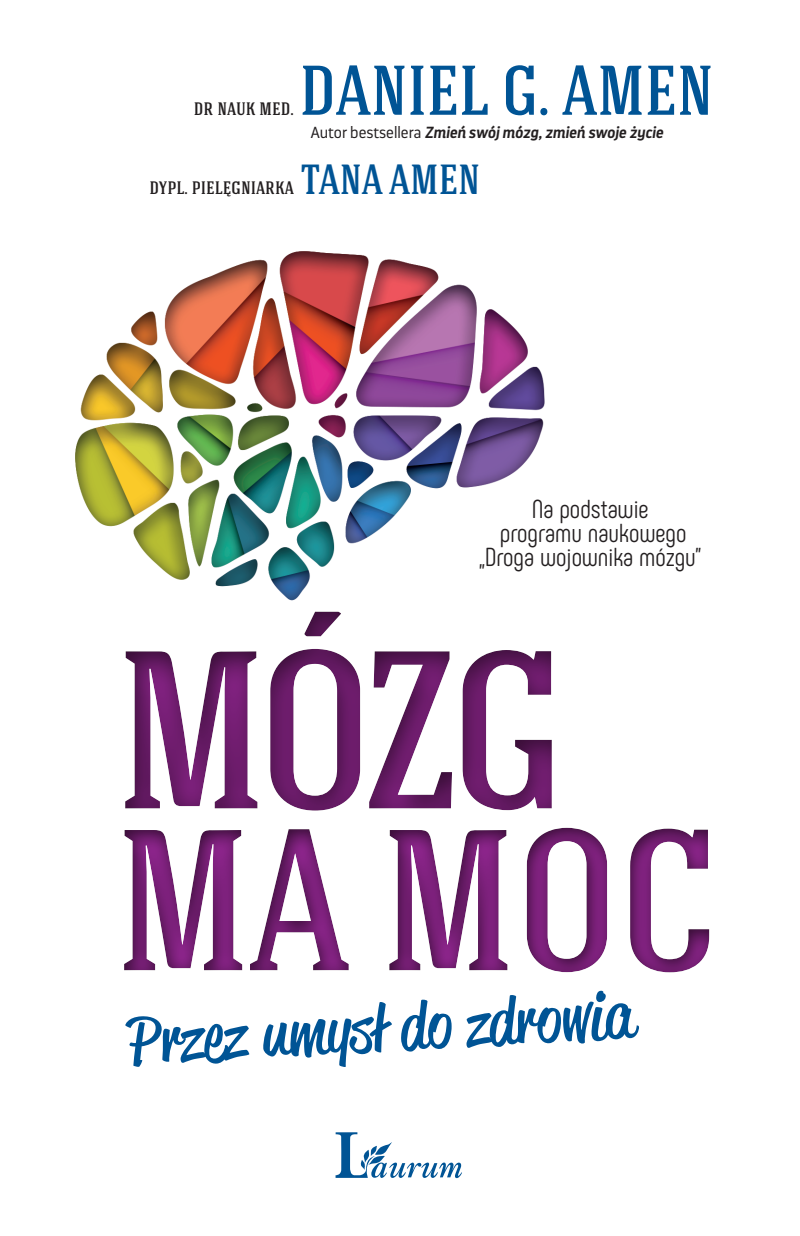
<style>
.page{position:relative;width:800px;height:1236px;background:#fff}
.page>*{position:absolute;margin:0;border:0;box-sizing:border-box;transform-origin:0 0}
.t1{font:500 224px "Hagin Caps";color:#90268f}
.t2{font:500 200px "Hagin Caps";color:#90268f}
.t3{font:500 70px "Hagin Caps";color:#005495}
.t4{font:64px "Reklame Script";color:#005495;scale:1.2 1}
.t5{font:500 42px "Hagin Caps";color:#005495}
.t6{font:26px/24px "Phenomena";letter-spacing:-.005em;color:#231f20;text-align:center}
.t7{font:500 20px "Hagin Caps";color:#231f20}
.t8{font:italic 600 16px "Darwin Pro";color:#231f20}
.s1{font-weight:300;font-style:normal}
</style>
<div class="page">
<img style="left:75px;top:251px;width:470px;height:928px">
<svg style="left:335px;top:1132px;width:127px;height:46px"></svg>
<div style="left:112px;top:584px;width:652px;height:278px;background:#231f20;opacity:.75"></div>
<div style="left:112px;top:770px;width:687px;height:246px;background:#231f20;opacity:.75"></div>
<p class="t7" style="left:194px;top:95px;width:102px">dr nauk med.</p>
<p class="t3" style="left:299px;top:46px;width:415px">DANIEL G. AMEN</p>
<p class="t8" style="left:311px;top:121px;width:354px"><span class="s1">Autor bestsellera</span> Zmień swój mózg, zmień swoje życie</p>
<p class="t7" style="left:149px;top:174px;width:146px">dypl. pielęgniarka</p>
<p class="t5" style="left:301px;top:152px;width:181px">TANA AMEN</p>
<p class="t6" style="left:479px;top:497px;width:223px">Na podstawie<br>programu naukowego „,Droga wojownika mózgu”</p>
<h1 class="t1" style="left:115px;top:588px;width:451px">MÓZG</h1>
<h2 class="t2" style="left:115px;top:773px;width:604px">MA MOC</h2>
<p class="t4" style="left:125px;top:998px;width:423px;rotate:-3deg">Przez umysł do zdrowia</p>
</div>
